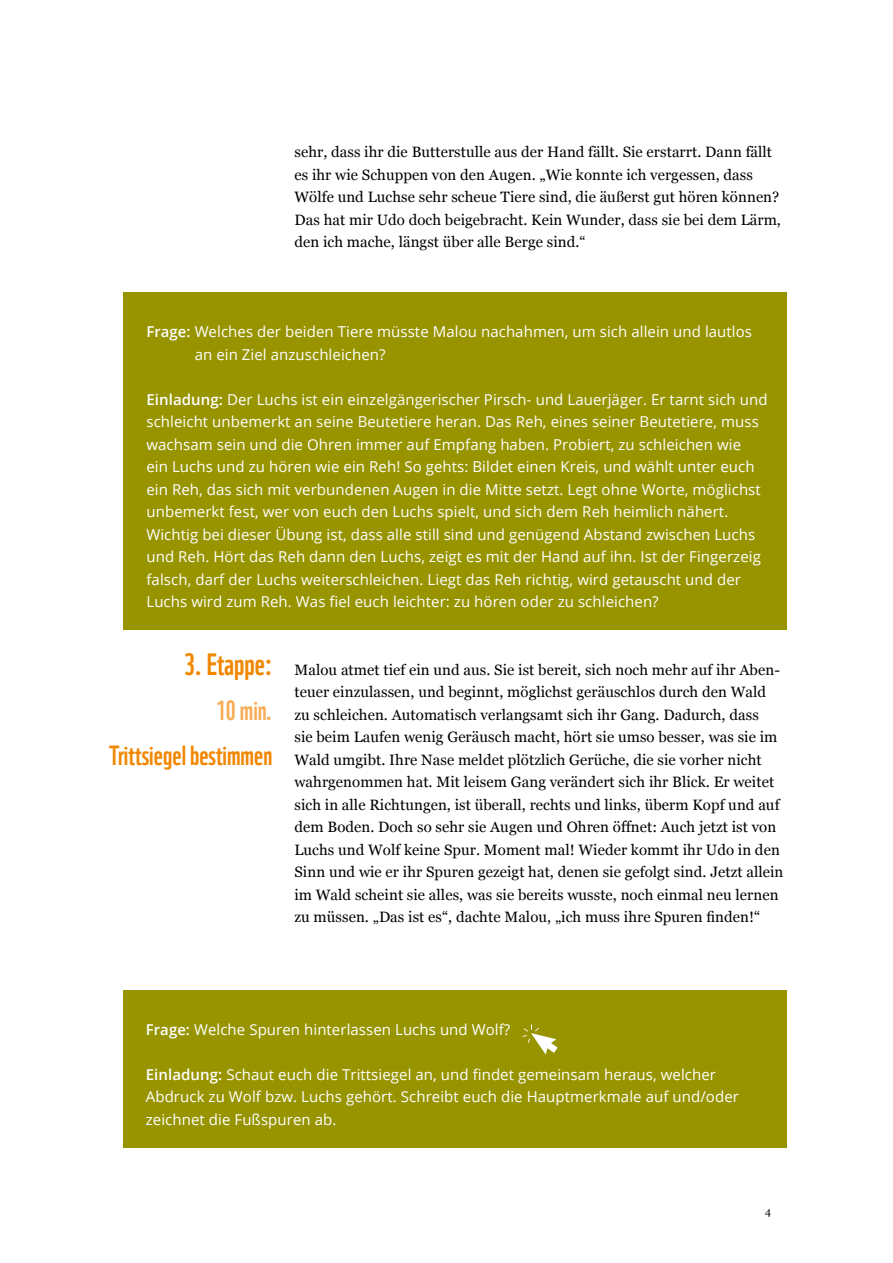
<style>
.page{position:relative;width:893px;height:1263px;background:#fff}
.page>*{position:absolute;margin:0;border:0;box-sizing:border-box;transform-origin:0 0}
.t1{font:30px "WWF";color:#f18700}
.t2{font:27px "WWF";color:#f18700}
.t3{font:27px "WWF";color:#f7ad58}
.t4{font:15px/22.5px "Open Sans";letter-spacing:.005em;color:#fff}
.t5{font:15px/22.5px "Georgia";letter-spacing:.005em;color:#000}
.t6{font:10.5px "Georgia";color:#000}
.s1{font-weight:600}
</style>
<div class="page">
<div style="left:123px;top:292px;width:664px;height:338px;background:#979400"></div>
<div style="left:123px;top:990px;width:664px;height:158px;background:#979400"></div>
<svg style="left:522px;top:1025px;width:36px;height:29px"></svg>
<p class="t5" style="left:294px;top:140px;width:488px">sehr, dass ihr die Butterstulle aus der Hand fällt. Sie erstarrt. Dann fällt es ihr wie Schuppen von den Augen. „Wie konnte ich vergessen, dass Wölfe und Luchse sehr scheue Tiere sind, die äußerst gut hören können?<br>Das hat mir Udo doch beigebracht. Kein Wunder, dass sie bei dem Lärm, den ich mache, längst über alle Berge sind.“</p>
<p class="t4" style="left:195px;top:320px;width:559px;text-indent:-48px"><span class="s1">Frage:</span> Welches der beiden Tiere müsste Malou nachahmen, um sich allein und lautlos an ein Ziel anzuschleichen?</p>
<p class="t4" style="left:146px;top:388px;width:623px"><span class="s1">Einladung:</span> Der Luchs ist ein einzelgängerischer Pirsch- und Lauerjäger. Er tarnt sich und schleicht unbemerkt an seine Beutetiere heran. Das Reh, eines seiner Beutetiere, muss wachsam sein und die Ohren immer auf Empfang haben. Probiert, zu schleichen wie<br>ein Luchs und zu hören wie ein Reh! So gehts: Bildet einen Kreis, und wählt unter euch ein Reh, das sich mit verbundenen Augen in die Mitte setzt. Legt ohne Worte, möglichst unbemerkt fest, wer von euch den Luchs spielt, und sich dem Reh heimlich nähert.<br>Wichtig bei dieser Übung ist, dass alle still sind und genügend Abstand zwischen Luchs und Reh. Hört das Reh dann den Luchs, zeigt es mit der Hand auf ihn. Ist der Fingerzeig falsch, darf der Luchs weiterschleichen. Liegt das Reh richtig, wird getauscht und der Luchs wird zum Reh. Was fiel euch leichter: zu hören oder zu schleichen?</p>
<h1 class="t1" style="left:184px;top:640px;width:90px">3. Etappe:</h1>
<h2 class="t3" style="left:216px;top:689px;width:58px">10 min.</h2>
<h2 class="t2" style="left:109px;top:734px;width:165px">Trittsiegel bestimmen</h2>
<p class="t5" style="left:294px;top:658px;width:490px">Malou atmet tief ein und aus. Sie ist bereit, sich noch mehr auf ihr Aben&shy;teuer einzulassen, und beginnt, möglichst geräuschlos durch den Wald zu schleichen. Automatisch verlangsamt sich ihr Gang. Dadurch, dass<br>sie beim Laufen wenig Geräusch macht, hört sie umso besser, was sie im Wald umgibt. Ihre Nase meldet plötzlich Gerüche, die sie vorher nicht wahrgenommen hat. Mit leisem Gang verändert sich ihr Blick. Er weitet sich in alle Richtungen, ist überall, rechts und links, überm Kopf und auf dem Boden. Doch so sehr sie Augen und Ohren öffnet: Auch jetzt ist von Luchs und Wolf keine Spur. Moment mal! Wieder kommt ihr Udo in den Sinn und wie er ihr Spuren gezeigt hat, denen sie gefolgt sind. Jetzt allein im Wald scheint sie alles, was sie bereits wusste, noch einmal neu lernen zu müssen. „Das ist es“, dachte Malou, „ich muss ihre Spuren finden!“</p>
<p class="t4" style="left:146px;top:1018px;width:366px"><span class="s1">Frage:</span> Welche Spuren hinterlassen Luchs und Wolf?</p>
<p class="t4" style="left:146px;top:1063px;width:595px"><span class="s1">Einladung:</span> Schaut euch die Trittsiegel an, und findet gemeinsam heraus, welcher<br>Abdruck zu Wolf bzw. Luchs gehört. Schreibt euch die Hauptmerkmale auf und/oder zeichnet die Fußspuren ab.</p>
<p class="t6" style="left:765px;top:1203px;width:7px">4</p>
</div>
